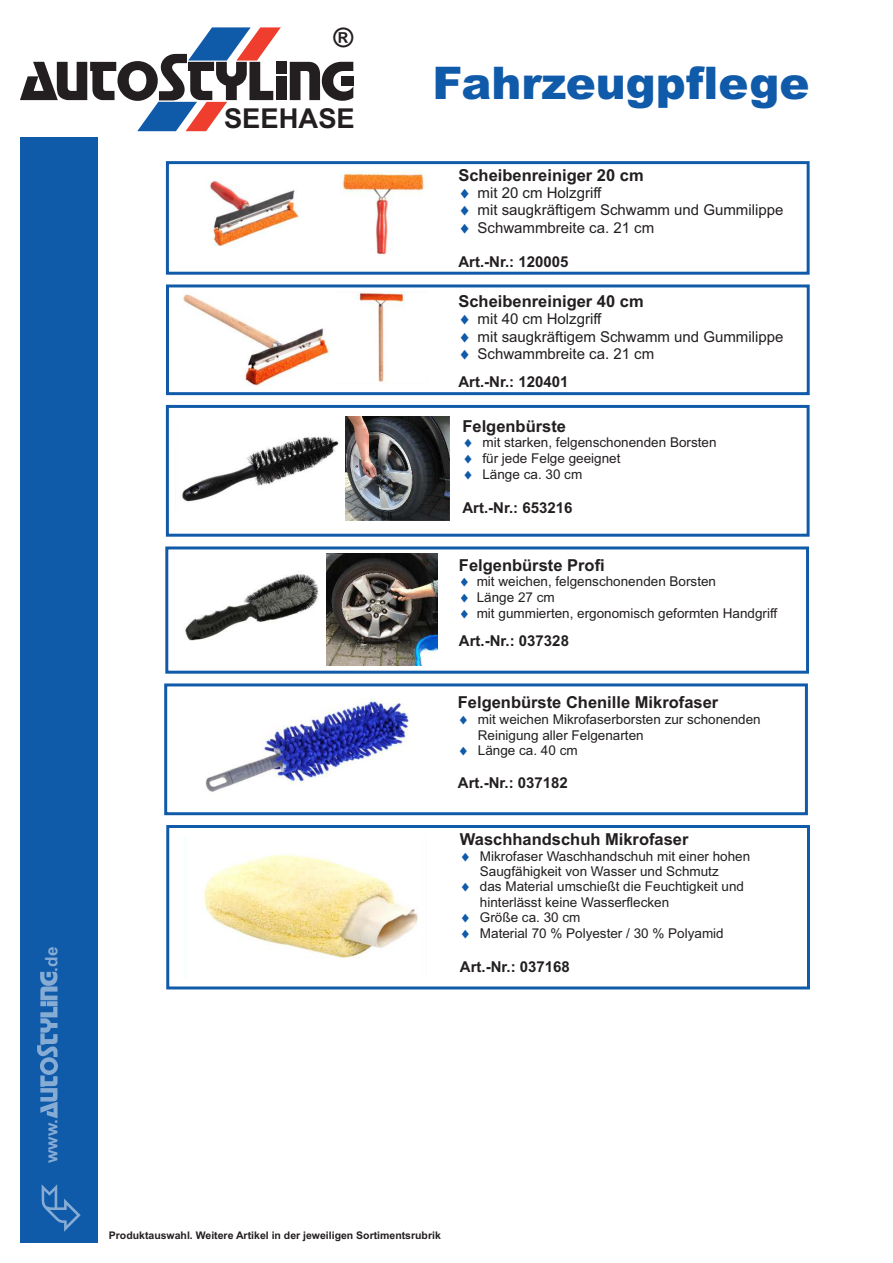
<style>
.page{position:relative;width:893px;height:1263px;background:#fff}
.page>*{position:absolute;margin:0;border:0;box-sizing:border-box;transform-origin:0 0}
.t1{font:900 45px "Arial";color:#105aaa}
.t2{font:700 27.45px "Arial";color:#231f20}
.t3{font:700 26.85px "Arial";color:#231f20}
.t4{font:700 17.1px "Arial";color:rgb(255 255 255/.5)}
.t5{font:700 16.5px "Arial";color:#231f20}
.t6{font:15px/27.5px "Arial";color:#231f20}
.t7{font:700 15px "Arial";color:#231f20}
.t8{font:13.5px/15.8px "Arial";color:#231f20}
.t9{font:700 10.5px "Arial";color:#231f20}
.s1{color:#105aaa}
.s2{font-weight:700}
</style>
<div class="page">
<div style="left:276px;top:76px;width:10px;height:24px;background:#231f20"></div>
<div style="left:276px;top:62px;width:10px;height:12px;background:#231f20"></div>
<svg style="left:20px;top:27px;width:261px;height:104px"></svg>
<svg style="left:290px;top:62px;width:63px;height:39px"></svg>
<div style="left:20px;top:138px;width:78px;height:1105px;background:#105aaa"></div>
<svg style="left:37px;top:972px;width:21px;height:146px"></svg>
<svg style="left:166px;top:284px;width:644px;height:112px"></svg>
<img style="left:183px;top:290px;width:147px;height:96px">
<img style="left:336px;top:292px;width:92px;height:92px">
<svg style="left:165px;top:161px;width:645px;height:114px"></svg>
<img style="left:206px;top:168px;width:94px;height:83px">
<img style="left:340px;top:170px;width:88px;height:85px">
<div style="left:166px;top:405px;width:644px;height:132px;border:3px solid #105aaa"></div>
<img style="left:181px;top:437px;width:158px;height:65px">
<img style="left:345px;top:416px;width:104px;height:104px">
<div style="left:164px;top:683px;width:644px;height:132px;border:3px solid #105aaa"></div>
<img style="left:205px;top:699px;width:204px;height:93px">
<div style="left:165px;top:546px;width:644px;height:128px;border:3px solid #105aaa"></div>
<img style="left:184px;top:574px;width:135px;height:67px">
<img style="left:326px;top:554px;width:112px;height:111px">
<div style="left:166px;top:825px;width:644px;height:164px;border:3px solid #105aaa"></div>
<img style="left:203px;top:854px;width:215px;height:104px">
<p class="t4" style="left:45px;top:972px;width:26px;rotate:-90deg">.de</p>
<h3 class="t3" style="left:333px;top:28px;width:21px">®</h3>
<h2 class="t2" style="left:224px;top:108px;width:132px">SEEHASE</h2>
<h1 class="t1" style="left:432px;top:66px;width:379px">Fahrzeugpflege</h1>
<p class="t5" style="left:458px;top:169px;width:187px">Scheibenreiniger 20 cm</p>
<p class="t6" style="left:458px;top:180px;width:144px"><span class="s1">◻</span> mit 20 cm Holzgriff</p>
<p class="t6" style="left:458px;top:198px;width:326px"><span class="s1">◻</span> mit saugkräftigem Schwamm und Gummilippe</p>
<p class="t6" style="left:458px;top:215px;width:197px"><span class="s1">◻</span> Schwammbreite ca. 21 cm</p>
<p class="t7" style="left:458px;top:256px;width:112px">Art.-Nr.: 120005</p>
<p class="t5" style="left:458px;top:295px;width:187px">Scheibenreiniger 40 cm</p>
<p class="t6" style="left:458px;top:307px;width:144px"><span class="s1">◻</span> mit 40 cm Holzgriff</p>
<p class="t6" style="left:458px;top:324px;width:326px"><span class="s1">◻</span> mit saugkräftigem Schwamm und Gummilippe</p>
<p class="t6" style="left:458px;top:342px;width:197px"><span class="s1">◻</span> Schwammbreite ca. 21 cm<br><span class="s2">Art.-Nr.: 120401</span></p>
<p class="t5" style="left:462px;top:420px;width:105px">Felgenbürste</p>
<p class="t8" style="left:462px;top:436px;width:256px"><span class="s1">◻</span> mit starken, felgenschonenden Borsten</p>
<p class="t8" style="left:462px;top:452px;width:160px"><span class="s1">◻</span> für jede Felge geeignet</p>
<p class="t8" style="left:462px;top:467px;width:121px"><span class="s1">◻</span> Länge ca. 30 cm</p>
<p class="t7" style="left:462px;top:502px;width:112px">Art.-Nr.: 653216</p>
<p class="t5" style="left:459px;top:558px;width:147px">Felgenbürste Profi</p>
<p class="t8" style="left:459px;top:575px;width:259px"><span class="s1">◻</span> mit weichen, felgenschonenden Borsten</p>
<p class="t8" style="left:459px;top:591px;width:97px"><span class="s1">◻</span> Länge 27 cm</p>
<p class="t8" style="left:459px;top:606px;width:320px"><span class="s1">◻</span> mit gummierten, ergonomisch geformten Handgriff</p>
<p class="t7" style="left:459px;top:635px;width:112px">Art.-Nr.: 037328</p>
<p class="t5" style="left:458px;top:696px;width:262px">Felgenbürste Chenille Mikrofaser</p>
<p class="t8" style="left:478px;top:712px;width:284px;text-indent:-20px"><span class="s1">◻</span> mit weichen Mikrofaserborsten zur schonenden<br>Reinigung aller Felgenarten</p>
<p class="t8" style="left:458px;top:743px;width:121px"><span class="s1">◻</span> Länge ca. 40 cm</p>
<p class="t7" style="left:458px;top:777px;width:112px">Art.-Nr.: 037182</p>
<p class="t5" style="left:460px;top:833px;width:230px">Waschhandschuh Mikrofaser</p>
<p class="t8" style="left:480px;top:849px;width:272px;text-indent:-20px"><span class="s1">◻</span> Mikrofaser Waschhandschuh mit einer hohen<br>Saugfähigkeit von Wasser und Schmutz</p>
<p class="t8" style="left:480px;top:880px;width:266px;text-indent:-20px"><span class="s1">◻</span> das Material umschießt die Feuchtigkeit und hinterlässt keine Wasserflecken</p>
<p class="t8" style="left:460px;top:911px;width:122px"><span class="s1">◻</span> Größe ca. 30 cm</p>
<p class="t8" style="left:460px;top:926px;width:265px"><span class="s1">◻</span> Material 70 % Polyester / 30 % Polyamid</p>
<p class="t7" style="left:460px;top:961px;width:112px">Art.-Nr.: 037168</p>
<p class="t4" style="left:45px;top:1163px;width:46px;rotate:-90deg">www.</p>
<p class="t9" style="left:109px;top:1231px;width:334px">Produktauswahl. Weitere Artikel in der jeweiligen Sortimentsrubrik</p>
</div>
